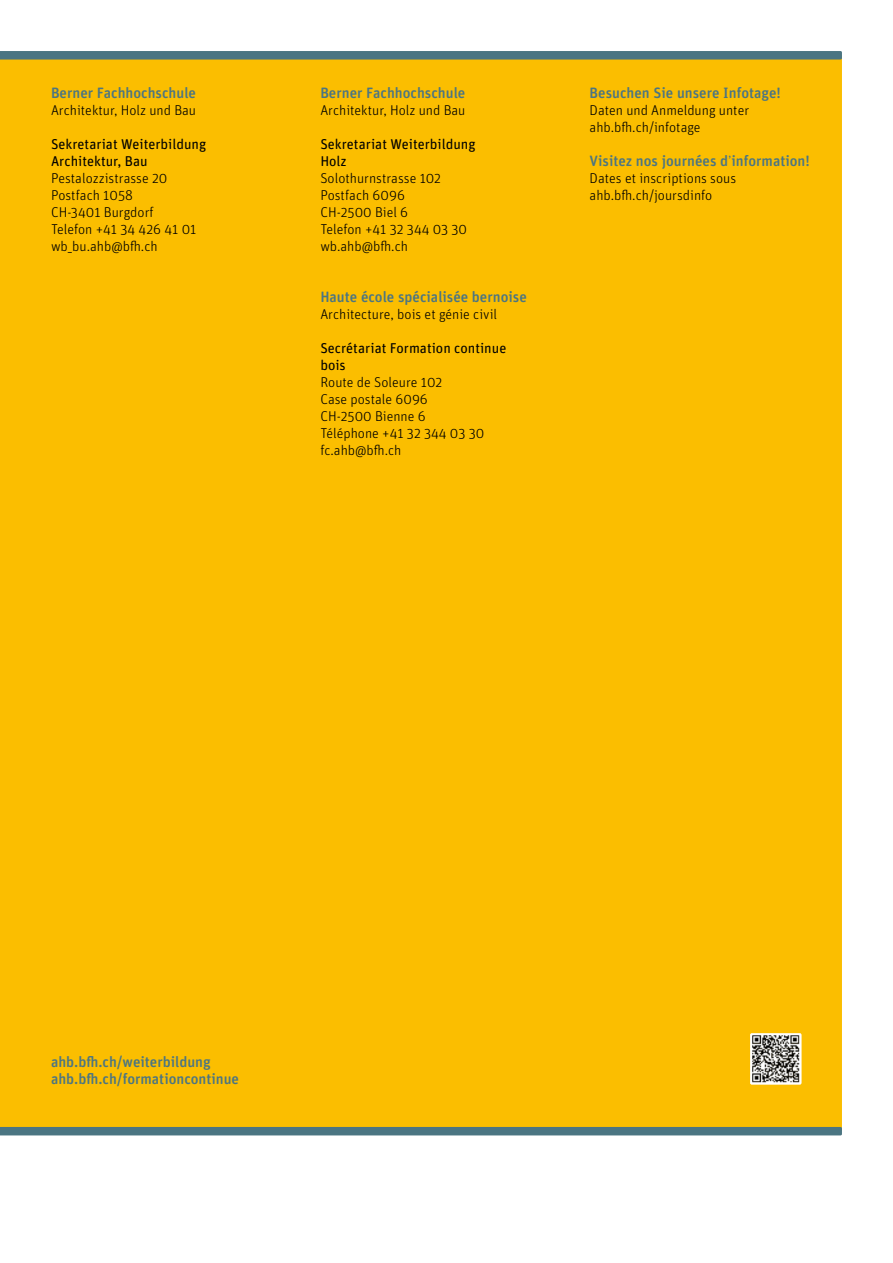
<style>
.page{position:relative;width:893px;height:1263px;background:#fff}
.page>*{position:absolute;margin:0;border:0;box-sizing:border-box;transform-origin:0 0}
.t1{font:500 15px/17px "Unit Rounded Pro";color:#4b7582}
.t2{font:300 14.25px/17px "Unit Rounded Pro";color:#000}
.t3{font:14.25px/17px "Unit Rounded Pro";color:#000}
.s1{font-weight:300}
</style>
<div class="page">
<div style="left:0;top:60px;width:842px;height:1067px;background:#fbbe00"></div>
<svg style="left:0;top:51px;width:842px;height:9px;background:#54797b"></svg>
<div style="left:0;top:1127px;width:842px;height:8px;background:#4b7582"></div>
<img style="left:753px;top:1036px;width:45px;height:45px">
<div style="left:750px;top:1033px;width:51px;height:51px;border:2px solid #fff"></div>
<p class="t1" style="left:51px;top:83px;width:147px">Berner Fachhochschule</p>
<p class="t2" style="left:51px;top:101px;width:147px">Architektur, Holz und Bau</p>
<p class="t3" style="left:51px;top:135px;width:157px">Sekretariat Weiterbildung<br>Architektur, Bau</p>
<p class="t2" style="left:51px;top:169px;width:147px">Pestalozzistrasse 20<br>Postfach 1058<br>CH-3401 Burgdorf<br>Telefon +41 34 426 41 01 wb_bu.ahb@bfh.ch</p>
<p class="t1" style="left:320px;top:83px;width:147px">Berner Fachhochschule</p>
<p class="t2" style="left:320px;top:101px;width:147px">Architektur, Holz und Bau</p>
<p class="t3" style="left:320px;top:135px;width:157px">Sekretariat Weiterbildung<br>Holz</p>
<p class="t2" style="left:320px;top:169px;width:148px">Solothurnstrasse 102<br>Postfach 6096<br>CH-2500 Biel 6<br>Telefon +41 32 344 03 30 wb.ahb@bfh.ch</p>
<p class="t1" style="left:320px;top:288px;width:208px">Haute école spécialisée bernoise</p>
<p class="t2" style="left:320px;top:305px;width:178px">Architecture, bois et génie civil</p>
<p class="t3" style="left:320px;top:339px;width:187px">Secrétariat Formation continue bois</p>
<p class="t2" style="left:320px;top:373px;width:165px">Route de Soleure 102<br>Case postale 6096<br>CH-2500 Bienne 6<br>Téléphone +41 32 344 03 30 fc.ahb@bfh.ch</p>
<p class="t1" style="left:590px;top:83px;width:193px">Besuchen Sie unsere Infotage!</p>
<p class="t2" style="left:590px;top:101px;width:161px">Daten und Anmeldung unter ahb.bfh.ch/infotage</p>
<p class="t1" style="left:590px;top:151px;width:222px">Visitez nos journées d<span class="s1">’</span>information!</p>
<p class="t2" style="left:590px;top:169px;width:148px">Dates et inscriptions sous ahb.bfh.ch/joursdinfo</p>
<p class="t1" style="left:51px;top:1053px;width:190px">ahb.bfh.ch/weiterbildung ahb.bfh.ch/formationcontinue</p>
</div>
